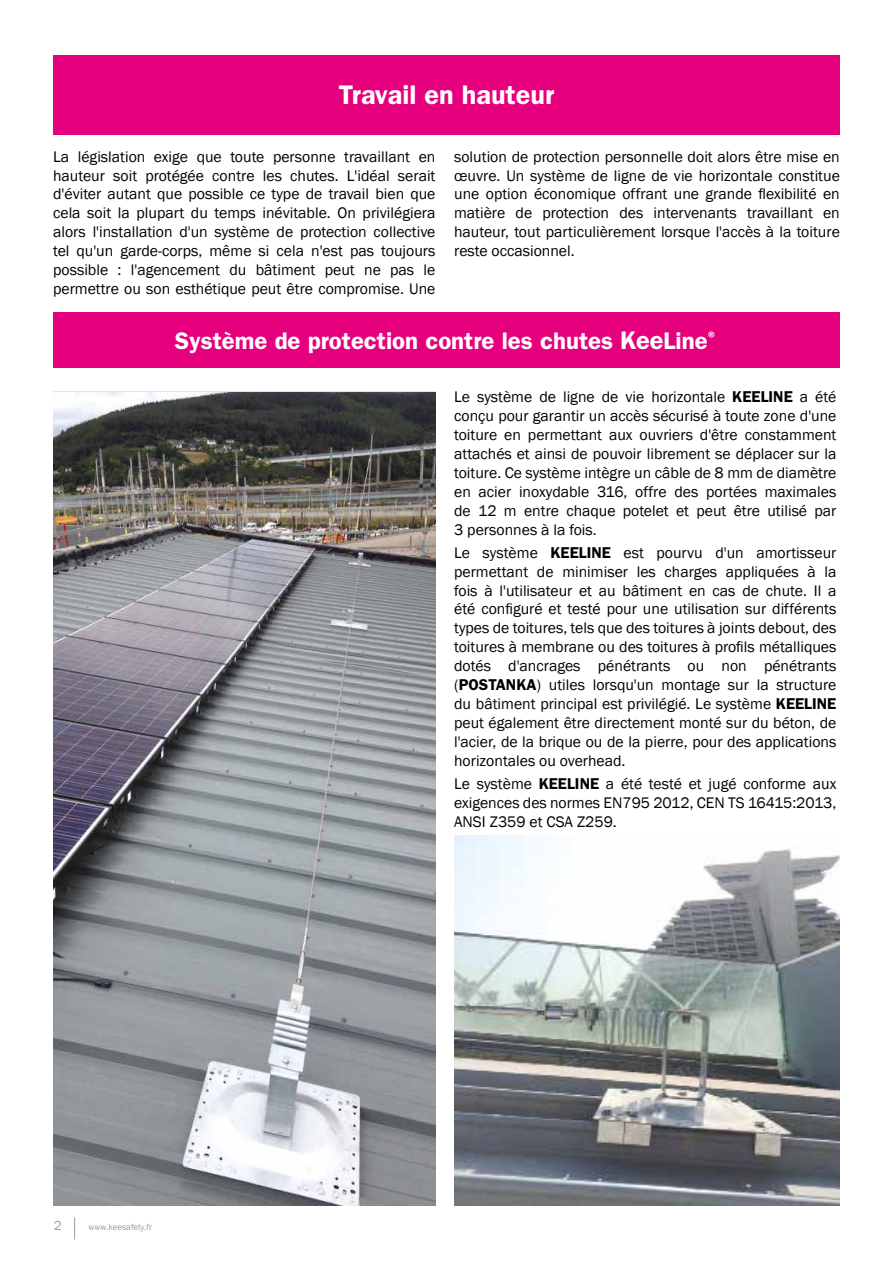
<style>
.page{position:relative;width:893px;height:1263px;background:#fff}
.page>*{position:absolute;margin:0;border:0;box-sizing:border-box;transform-origin:0 0}
.t1{font:600 27px "ITC Franklin Gothic Std";color:#fff}
.t2{font:600 24px "ITC Franklin Gothic Std";color:#fff}
.t3{font:15.75px/18.9px "Franklin Gothic";color:#000;text-align:justify}
.t4{font:13.5px "Franklin Gothic";color:#9d9d9c}
.t5{font:9px "Franklin Gothic";color:#9d9d9c}
.s1{font-size:25.5px}
.s2{font-family:"ITC Franklin Gothic Std";font-weight:600}
</style>
<div class="page">
<svg style="left:74px;top:1217px;width:1px;height:22px"></svg>
<div style="left:53px;top:55px;width:787px;height:80px;background:#e6007d"></div>
<div style="left:53px;top:312px;width:787px;height:56px;background:#e6007d"></div>
<img style="left:53px;top:393px;width:382px;height:812px">
<img style="left:454px;top:836px;width:386px;height:369px">
<h1 class="t1" style="left:339px;top:79px;width:217px">Travail en hauteur</h1>
<p class="t3" style="left:53px;top:147px;width:384px">La législation exige que toute personne travaillant en hauteur soit protégée contre les chutes. L'idéal serait d'éviter autant que possible ce type de travail bien que cela soit la plupart du temps inévitable. On privilégiera alors l'installation d'un système de protection collective tel qu'un garde-corps, même si cela n'est pas toujours possible : l'agencement du bâtiment peut ne pas le permettre ou son esthétique peut être compromise. Une</p>
<p class="t3" style="left:454px;top:147px;width:387px">solution de protection personnelle doit alors être mise en œuvre. Un système de ligne de vie horizontale constitue une option économique offrant une grande flexibilité en matière de protection des intervenants travaillant en hauteur, tout particulièrement lorsque l'accès à la toiture reste occasionnel.</p>
<h2 class="t2" style="left:175px;top:327px;width:545px">Système de protection contre les chutes <span class="s1">Kee</span>Line<sup>®</sup></h2>
<p class="t3" style="left:454px;top:388px;width:384px">Le système de ligne de vie horizontale <span class="s2">KEELINE</span> a été conçu pour garantir un accès sécurisé à toute zone d'une toiture en permettant aux ouvriers d'être constamment attachés et ainsi de pouvoir librement se déplacer sur la toiture. Ce système intègre un câble de 8 mm de diamètre en acier inoxydable 316, offre des portées maximales de 12 m entre chaque potelet et peut être utilisé par 3 personnes à la fois.</p>
<p class="t3" style="left:454px;top:543px;width:384px">Le système <span class="s2">KEELINE</span> est pourvu d'un amortisseur permettant de minimiser les charges appliquées à la fois à l'utilisateur et au bâtiment en cas de chute. Il a été configuré et testé pour une utilisation sur différents types de toitures, tels que des toitures à joints debout, des toitures à membrane ou des toitures à profils métalliques dotés d'ancrages pénétrants ou non pénétrants (<span class="s2">POSTANKA</span>) utiles lorsqu'un montage sur la structure du bâtiment principal est privilégié. Le système <span class="s2">KEELINE </span>peut également être directement monté sur du béton, de l'acier, de la brique ou de la pierre, pour des applications horizontales ou overhead.</p>
<p class="t3" style="left:454px;top:774px;width:384px">Le système <span class="s2">KEELINE</span> a été testé et jugé conforme aux exigences des normes EN795 2012, CEN TS 16415:2013, ANSI Z359 et CSA Z259.</p>
<p class="t4" style="left:54px;top:1217px;width:9px">2</p>
<p class="t5" style="left:89px;top:1222px;width:65px">www.keesafety.fr</p>
</div>
